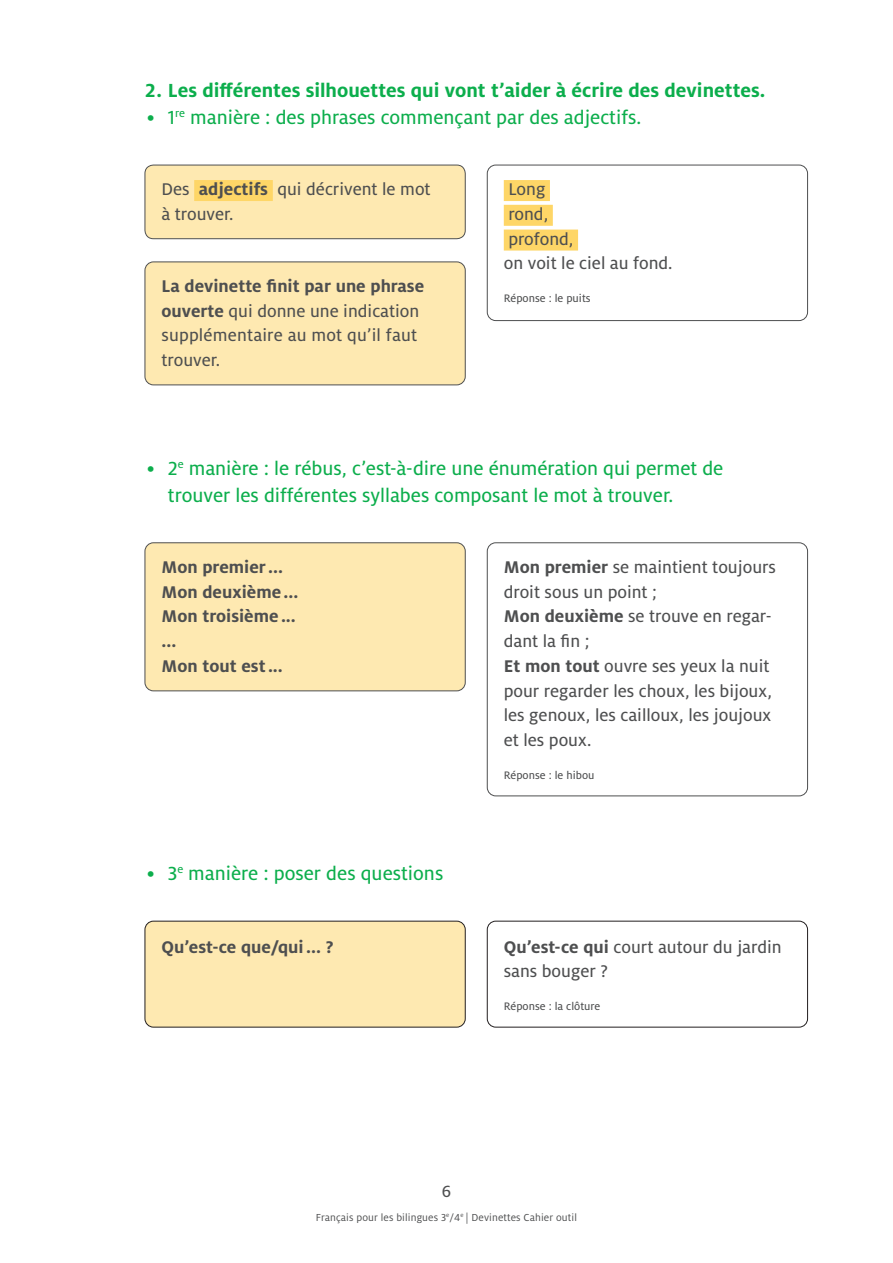
<style>
.page{position:relative;width:893px;height:1263px;background:#fff}
.page>*{position:absolute;margin:0;border:0;box-sizing:border-box;transform-origin:0 0}
.t1{font:21px/27px "Milo OT Text";color:#0cae4c}
.t2{font:700 21px "Milo OT";color:#0cae4c}
.t3{font:18.75px/24.8px "Milo OT Text";color:#4e4f50}
.t4{font:700 18.75px/24.8px "Milo OT";color:#4e4f50}
.t5{font:18px "Milo OT Text";color:#4e4f50}
.t6{font:12px "Milo OT Text";letter-spacing:.005em;color:#4e4f50}
.t7{font:11.25px "Milo OT";letter-spacing:.01em;color:#4e4f50}
.s1{font-family:"Milo OT";font-weight:700}
</style>
<div class="page">
<div style="left:145px;top:921px;width:320px;height:106px;background:#fee9b1;border-radius:9px"></div>
<div style="left:145px;top:921px;width:321px;height:106px;border:1px solid #231f20;border-radius:9px"></div>
<div style="left:487px;top:921px;width:321px;height:106px;border:1px solid #231f20;border-radius:9px"></div>
<div style="left:145px;top:543px;width:320px;height:148px;background:#fee9b1;border-radius:9px"></div>
<div style="left:145px;top:542px;width:321px;height:149px;border:1px solid #4e4f50;border-radius:9px"></div>
<div style="left:487px;top:542px;width:321px;height:254px;border:1px solid #4e4f50;border-radius:9px"></div>
<div style="left:145px;top:165px;width:320px;height:74px;background:#fee9b1;border-radius:9px"></div>
<div style="left:194px;top:180px;width:79px;height:21px;background:#fed667"></div>
<div style="left:145px;top:165px;width:321px;height:74px;border:1px solid #4e4f50;border-radius:9px"></div>
<div style="left:145px;top:262px;width:320px;height:123px;background:#fee9b1;border-radius:9px"></div>
<div style="left:145px;top:261px;width:321px;height:124px;border:1px solid #4e4f50;border-radius:9px"></div>
<div style="left:504px;top:180px;width:46px;height:21px;background:#fed667"></div>
<div style="left:504px;top:205px;width:49px;height:21px;background:#fed667"></div>
<div style="left:504px;top:230px;width:74px;height:21px;background:#fed667"></div>
<div style="left:487px;top:165px;width:321px;height:156px;border:1px solid #4e4f50;border-radius:9px"></div>
<p class="t2" style="left:145px;top:79px;width:622px">2. Les différentes silhouettes qui vont t’aider à écrire des devinettes.</p>
<p class="t1" style="left:147px;top:104px;width:496px">• 1<sup>re</sup> manière : des phrases commençant par des adjectifs.</p>
<p class="t3" style="left:161px;top:177px;width:271px">Des <span class="s1">adjectifs</span> qui décrivent le mot à trouver.</p>
<p class="t4" style="left:161px;top:274px;width:264px">La devinette finit par une phrase</p>
<p class="t3" style="left:161px;top:299px;width:259px;text-align:justify"><span class="s1">ouverte</span> qui donne une indication supplémentaire au mot qu’il faut trouver.</p>
<p class="t3" style="left:504px;top:177px;width:170px">Long<br>rond,<br>profond,<br>on voit le ciel au fond.</p>
<p class="t6" style="left:504px;top:292px;width:88px">Réponse : le puits</p>
<p class="t1" style="left:168px;top:455px;width:557px;text-indent:-21px">• 2<sup>e</sup> manière : le rébus, c’est-à-dire une énumération qui permet de trouver les différentes syllabes composant le mot à trouver.</p>
<p class="t4" style="left:161px;top:554px;width:139px">Mon premier...<br>Mon deuxième...<br>Mon troisième... ...<br>Mon tout est...</p>
<p class="t3" style="left:504px;top:555px;width:274px"><span class="s1">Mon premier</span> se maintient toujours droit sous un point ;<br><span class="s1">Mon deuxième</span> se trouve en regar&shy;dant la fin ;<br><span class="s1">Et mon tout</span> ouvre ses yeux la nuit pour regarder les choux, les bijoux, les genoux, les cailloux, les joujoux et les poux.</p>
<p class="t6" style="left:504px;top:769px;width:92px">Réponse : le hibou</p>
<p class="t1" style="left:147px;top:860px;width:298px">• 3<sup>e</sup> manière : poser des questions</p>
<p class="t4" style="left:161px;top:934px;width:173px">Qu’est-ce que/qui... ?</p>
<p class="t3" style="left:504px;top:934px;width:279px"><span class="s1">Qu’est-ce qui</span> court autour du jardin sans bouger ?</p>
<p class="t6" style="left:504px;top:1000px;width:98px">Réponse : la clôture</p>
<p class="t5" style="left:441px;top:1181px;width:12px">6</p>
<p class="t7" style="left:316px;top:1211px;width:263px">Français pour les bilingues 3<sup>e</sup>/4<sup>e</sup> | Devinettes Cahier outil</p>
</div>
